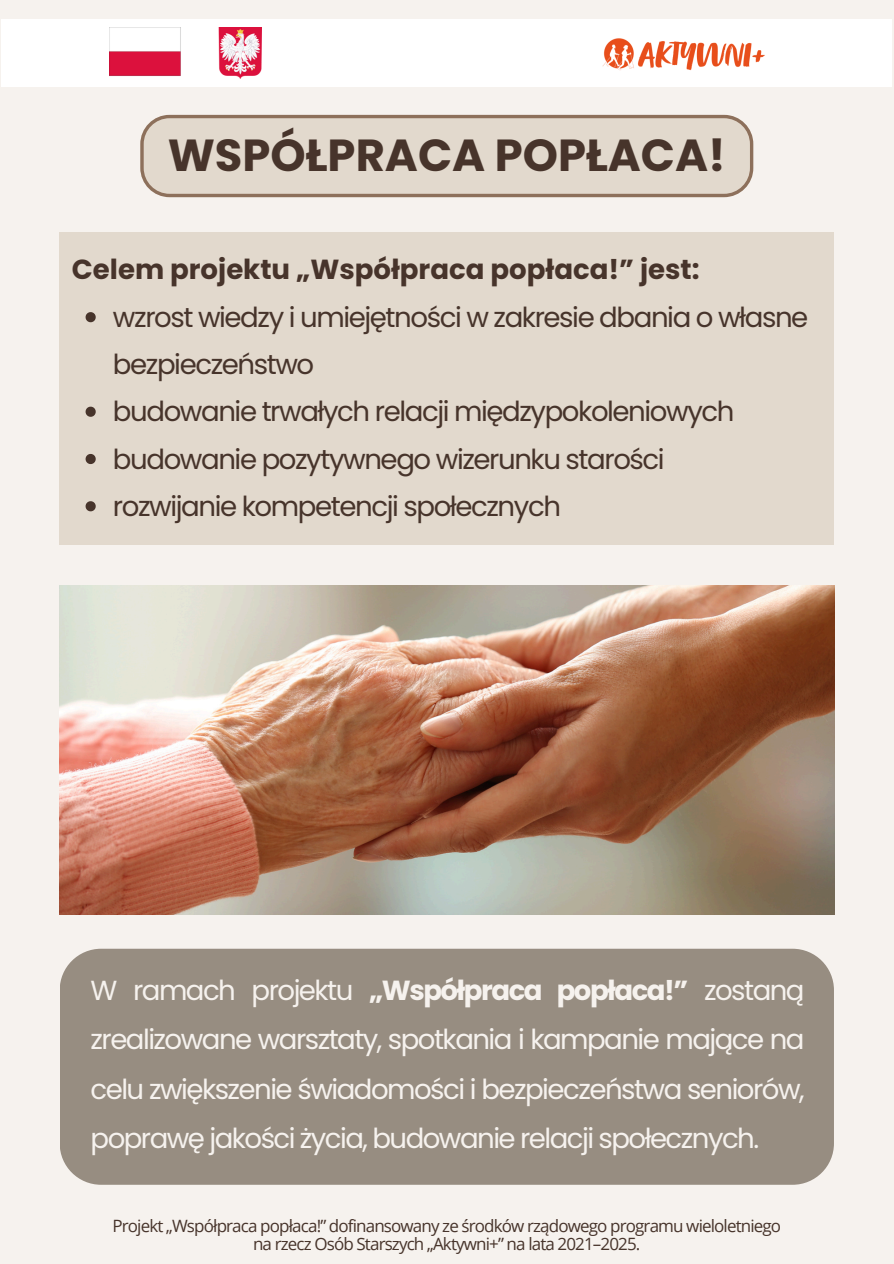
<style>
.page{position:relative;width:894px;height:1264px;background:#fff}
.page>*{position:absolute;margin:0;border:0;box-sizing:border-box;transform-origin:0 0}
.t1{font:700 44.85px "Poppins";color:#47342b}
.t2{font:27.6px/49.3px "Poppins";letter-spacing:-.055em;color:#f6f2ee;text-align:justify}
.t3{font:27.6px/47.2px "Poppins";letter-spacing:-.05em;color:#47342b}
.t4{font:700 27.6px "Poppins";color:#47342b}
.t5{font:16.95px "Open Sans";letter-spacing:-.05em;color:#47342b}
.s1{font-weight:700}
</style>
<div class="page">
<div style="left:0;top:0;width:893px;height:1263px;background:#f6f2ee"></div>
<div style="left:1px;top:19px;width:890px;height:68px;background:#fff"></div>
<img style="left:602px;top:38px;width:163px;height:33px">
<img style="left:109px;top:27px;width:153px;height:51px">
<div style="left:60px;top:232px;width:773px;height:312px;background:#e2d9cd"></div>
<svg style="left:86px;top:312px;width:10px;height:10px"></svg>
<svg style="left:86px;top:406px;width:10px;height:11px"></svg>
<svg style="left:86px;top:454px;width:10px;height:10px"></svg>
<svg style="left:86px;top:501px;width:10px;height:10px"></svg>
<svg style="left:140px;top:115px;width:613px;height:82px"></svg>
<img style="left:60px;top:585px;width:774px;height:329px">
<div style="left:60px;top:948px;width:773px;height:236px;background:#978d81;border-radius:41px"></div>
<p class="t1" style="left:168px;top:124px;width:559px">WSPÓŁPRACA POPŁACA!</p>
<h1 class="t4" style="left:72px;top:250px;width:629px">Celem projektu „Współpraca popłaca!” jest:</h1>
<h2 class="t3" style="left:113px;top:293px;width:696px">wzrost wiedzy i umiejętności w zakresie dbania o własne bezpieczeństwo</h2>
<p class="t3" style="left:113px;top:388px;width:623px">budowanie trwałych relacji międzypokoleniowych</p>
<p class="t3" style="left:113px;top:435px;width:553px">budowanie pozytywnego wizerunku starości</p>
<p class="t3" style="left:113px;top:482px;width:449px">rozwijanie kompetencji społecznych</p>
<h3 class="t2" style="left:90px;top:965px;width:715px">W ramach projektu <span class="s1">„Współpraca popłaca!”</span> zostaną zrealizowane warsztaty, spotkania i kampanie mające na celu zwiększenie świadomości i bezpieczeństwa seniorów, poprawę jakości życia, budowanie relacji społecznych.</h3>
<p class="t5" style="left:112px;top:1213px;width:670px">Projekt „Współpraca popłaca!” dofinansowany ze środków rządowego programu wieloletniego</p>
<p class="t5" style="left:253px;top:1232px;width:389px">na rzecz Osób Starszych „Aktywni+” na lata 2021–2025.</p>
</div>
